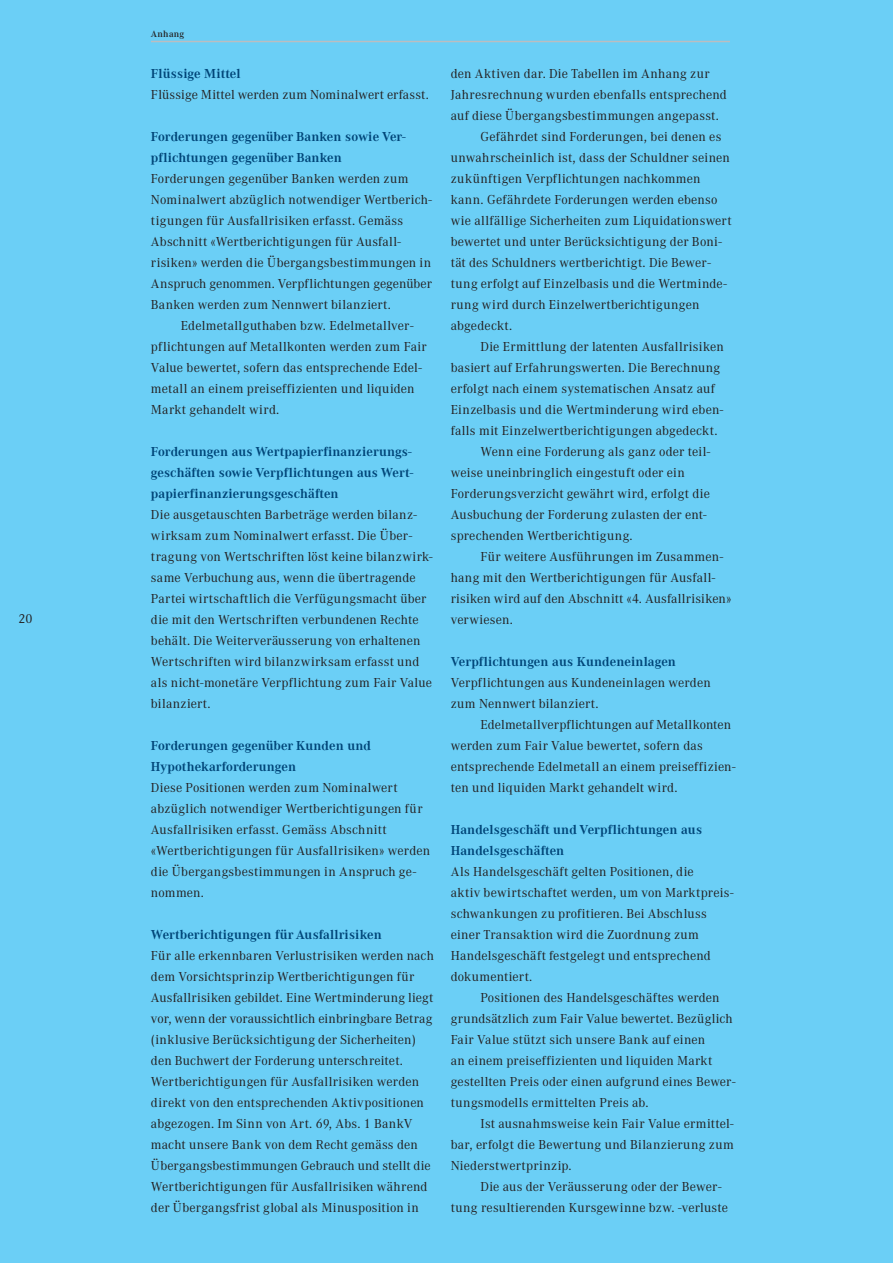
<style>
.page{position:relative;width:893px;height:1263px;background:#6bcff6}
.page>*{position:absolute;margin:0;border:0;box-sizing:border-box;transform-origin:0 0}
.t1{font:12.75px/21px "Corporate ABQ";letter-spacing:.015em;color:#231f20}
.t2{font:700 12.75px/21px "Corporate ABQ";letter-spacing:.01em;color:#004578}
.t3{font:500 9px "Corporate ABQ";letter-spacing:.03em;color:#231f20}
</style>
<div class="page">
<hr style="left:151px;top:41px;width:579px;height:1px;background:#bcbdc0">
<p class="t1" style="left:18px;top:608px;width:16px">20</p>
<p class="t3" style="left:151px;top:28px;width:35px">Anhang</p>
<p class="t2" style="left:151px;top:63px;width:91px">Flüssige Mittel</p>
<p class="t1" style="left:151px;top:84px;width:279px">Flüssige Mittel werden zum Nominalwert erfasst.</p>
<p class="t2" style="left:151px;top:126px;width:256px">Forderungen gegenüber Banken sowie Ver&shy;pflichtungen gegenüber Banken</p>
<p class="t1" style="left:151px;top:168px;width:283px">Forderungen gegenüber Banken werden zum Nominalwert abzüglich notwendiger Wertberich&shy;tigungen für Ausfallrisiken erfasst. Gemäss Abschnitt «Wertberichtigungen für Ausfall&shy;risiken» werden die Übergangsbestimmungen in Anspruch genommen. Verpflichtungen gegenüber Banken werden zum Nennwert bilanziert.</p>
<p class="t1" style="left:151px;top:315px;width:277px;text-indent:30px">Edelmetallguthaben bzw. Edelmetallver&shy;pflichtungen auf Metallkonten werden zum Fair Value bewertet, sofern das entsprechende Edel&shy;metall an einem preiseffizienten und liquiden Markt gehandelt wird.</p>
<p class="t2" style="left:151px;top:441px;width:264px">Forderungen aus Wertpapierfinanzierungs&shy;geschäften sowie Verpflichtungen aus Wert&shy;papierfinanzierungsgeschäften</p>
<p class="t1" style="left:151px;top:504px;width:283px">Die ausgetauschten Barbeträge werden bilanz&shy;wirksam zum Nominalwert erfasst. Die Über&shy;tragung von Wertschriften löst keine bilanzwirk&shy;same Verbuchung aus, wenn die übertragende Partei wirtschaftlich die Verfügungsmacht über die mit den Wertschriften verbundenen Rechte behält. Die Weiterveräusserung von erhaltenen Wertschriften wird bilanzwirksam erfasst und als nicht-monetäre Verpflichtung zum Fair Value bilanziert.</p>
<p class="t2" style="left:151px;top:735px;width:222px">Forderungen gegenüber Kunden und<br>Hypothekarforderungen</p>
<p class="t1" style="left:151px;top:777px;width:281px">Diese Positionen werden zum Nominalwert abzüglich notwendiger Wertberichtigungen für Ausfallrisiken erfasst. Gemäss Abschnitt «Wertberichtigungen für Ausfallrisiken» werden die Übergangsbestimmungen in Anspruch ge&shy;nommen.</p>
<p class="t2" style="left:151px;top:924px;width:232px">Wertberichtigungen für Ausfallrisiken</p>
<p class="t1" style="left:151px;top:945px;width:284px">Für alle erkennbaren Verlustrisiken werden nach dem Vorsichtsprinzip Wertberichtigungen für Ausfallrisiken gebildet. Eine Wertminderung liegt vor, wenn der voraussichtlich einbringbare Betrag (inklusive Berücksichtigung der Sicherheiten) den Buchwert der Forderung unterschreitet.<br>Wertberichtigungen für Ausfallrisiken werden direkt von den entsprechenden Aktivpositionen abgezogen. Im Sinn von Art. 69, Abs. 1 BankV macht unsere Bank von dem Recht gemäss den Übergangsbestimmungen Gebrauch und stellt die Wertberichtigungen für Ausfallrisiken während der Übergangsfrist global als Minusposition in</p>
<p class="t1" style="left:451px;top:63px;width:260px">den Aktiven dar. Die Tabellen im Anhang zur</p>
<p class="t1" style="left:451px;top:84px;width:278px">Jahresrechnung wurden ebenfalls entsprechend</p>
<p class="t1" style="left:451px;top:105px;width:270px">auf diese Übergangsbestimmungen angepasst.</p>
<p class="t1" style="left:480px;top:126px;width:242px">Gefährdet sind Forderungen, bei denen es</p>
<p class="t1" style="left:451px;top:147px;width:281px">unwahrscheinlich ist, dass der Schuldner seinen</p>
<p class="t1" style="left:451px;top:168px;width:251px">zukünftigen Verpflichtungen nachkommen</p>
<p class="t1" style="left:451px;top:189px;width:268px">kann. Gefährdete Forderungen werden ebenso</p>
<p class="t1" style="left:451px;top:210px;width:282px">wie allfällige Sicherheiten zum Liquidationswert</p>
<p class="t1" style="left:451px;top:231px;width:273px">bewertet und unter Berücksichtigung der Boni-</p>
<p class="t1" style="left:451px;top:252px;width:262px">tät des Schuldners wertberichtigt. Die Bewer-</p>
<p class="t1" style="left:451px;top:273px;width:278px">tung erfolgt auf Einzelbasis und die Wertminde-</p>
<p class="t1" style="left:451px;top:294px;width:250px">rung wird durch Einzelwertberichtigungen</p>
<p class="t1" style="left:451px;top:315px;width:63px">abgedeckt.</p>
<p class="t1" style="left:480px;top:336px;width:245px">Die Ermittlung der latenten Ausfallrisiken</p>
<p class="t1" style="left:451px;top:357px;width:271px">basiert auf Erfahrungswerten. Die Berechnung</p>
<p class="t1" style="left:451px;top:378px;width:266px">erfolgt nach einem systematischen Ansatz auf</p>
<p class="t1" style="left:451px;top:399px;width:274px">Einzelbasis und die Wertminderung wird eben-</p>
<p class="t1" style="left:451px;top:420px;width:268px">falls mit Einzelwertberichtigungen abgedeckt.</p>
<p class="t1" style="left:480px;top:441px;width:231px">Wenn eine Forderung als ganz oder teil-</p>
<p class="t1" style="left:451px;top:462px;width:236px">weise uneinbringlich eingestuft oder ein</p>
<p class="t1" style="left:451px;top:483px;width:261px">Forderungsverzicht gewährt wird, erfolgt die</p>
<p class="t1" style="left:451px;top:504px;width:257px">Ausbuchung der Forderung zulasten der ent-</p>
<p class="t1" style="left:451px;top:525px;width:183px">sprechenden Wertberichtigung.</p>
<p class="t1" style="left:480px;top:546px;width:244px">Für weitere Ausführungen im Zusammen-</p>
<p class="t1" style="left:451px;top:567px;width:266px">hang mit den Wertberichtigungen für Ausfall-</p>
<p class="t1" style="left:451px;top:588px;width:282px">risiken wird auf den Abschnitt «4. Ausfallrisiken»</p>
<p class="t1" style="left:451px;top:609px;width:64px">verwiesen.</p>
<p class="t2" style="left:451px;top:651px;width:227px">Verpflichtungen aus Kundeneinlagen</p>
<p class="t1" style="left:451px;top:672px;width:261px">Verpflichtungen aus Kundeneinlagen werden zum Nennwert bilanziert.</p>
<p class="t1" style="left:451px;top:714px;width:286px;text-indent:30px">Edelmetallverpflichtungen auf Metallkonten werden zum Fair Value bewertet, sofern das entsprechende Edelmetall an einem preiseffizien&shy;ten und liquiden Markt gehandelt wird.</p>
<p class="t2" style="left:451px;top:819px;width:253px">Handelsgeschäft und Verpflichtungen aus<br>Handelsgeschäften</p>
<p class="t1" style="left:451px;top:861px;width:284px">Als Handelsgeschäft gelten Positionen, die<br>aktiv bewirtschaftet werden, um von Marktpreis&shy;schwankungen zu profitieren. Bei Abschluss einer Transaktion wird die Zuordnung zum Handelsgeschäft festgelegt und entsprechend dokumentiert.</p>
<p class="t1" style="left:451px;top:987px;width:286px;text-indent:30px">Positionen des Handelsgeschäftes werden grundsätzlich zum Fair Value bewertet. Bezüglich Fair Value stützt sich unsere Bank auf einen<br>an einem preiseffizienten und liquiden Markt gestellten Preis oder einen aufgrund eines Bewer&shy;tungsmodells ermittelten Preis ab.</p>
<p class="t1" style="left:451px;top:1113px;width:285px;text-align:justify;text-indent:30px">Ist ausnahmsweise kein Fair Value ermittel&shy;bar, erfolgt die Bewertung und Bilanzierung zum Niederstwertprinzip.</p>
<p class="t1" style="left:451px;top:1176px;width:279px;text-indent:30px">Die aus der Veräusserung oder der Bewer&shy;tung resultierenden Kursgewinne bzw. -verluste</p>
</div>
